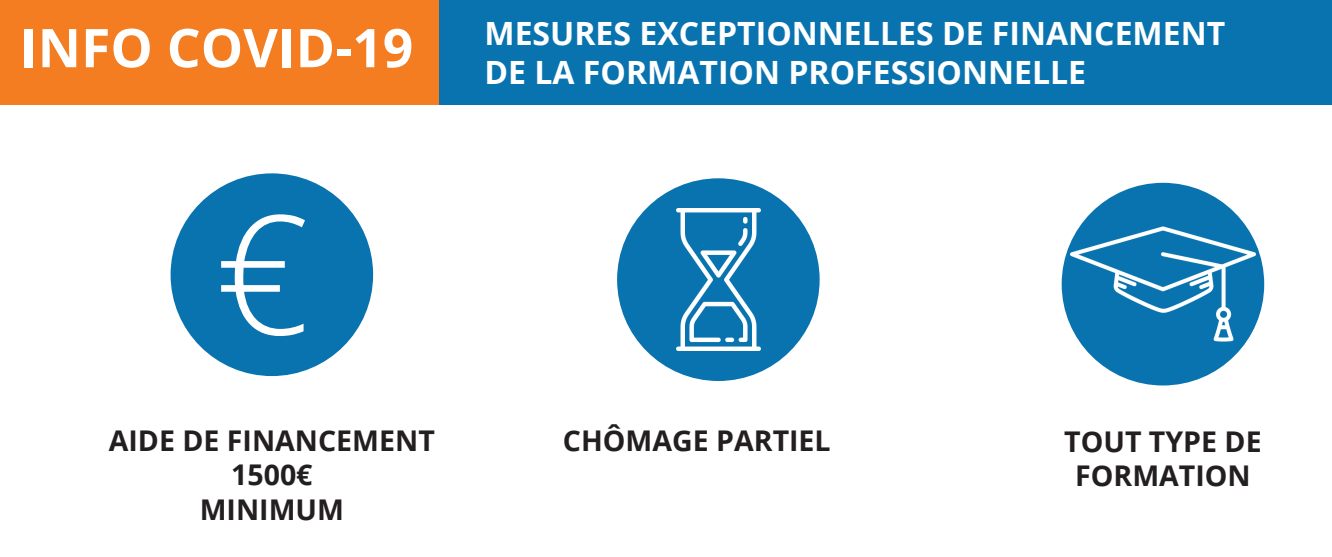
<style>
.page{position:relative;width:1332px;height:557px;background:#fff}
.page>*{position:absolute;margin:0;border:0;box-sizing:border-box;transform-origin:0 0}
.t1{font:300 165.25px "Open Sans";color:#fff}
.t2{font:700 53.25px "Open Sans";color:#fff}
.t3{font:700 32px/38.5px "Open Sans";color:#fff}
.t4{font:700 28.5px/34.2px "Open Sans";color:#231f20;text-align:center}
</style>
<div class="page">
<div style="left:439px;top:0;width:892px;height:104px;background:#0873ae"></div>
<div style="left:170px;top:173px;width:203px;height:203px;background:#0873ae;border-radius:50%"></div>
<div style="left:617px;top:178px;width:202px;height:202px;background:#0873ae;border-radius:50%"></div>
<div style="left:1061px;top:183px;width:202px;height:202px;background:#0873ae;border-radius:50%"></div>
<img style="left:676px;top:209px;width:85px;height:141px">
<img style="left:1070px;top:191px;width:185px;height:185px">
<div style="left:0;top:0;width:439px;height:105px;background:#f47c21"></div>
<h2 class="t2" style="left:20px;top:10px;width:394px">INFO COVID-19</h2>
<h1 class="t1" style="left:215px;top:161px;width:96px">€</h1>
<p class="t3" style="left:484px;top:13px;width:742px">MESURES EXCEPTIONNELLES DE FINANCEMENT<br>DE LA FORMATION PROFESSIONNELLE</p>
<p class="t4" style="left:109px;top:422px;width:327px">AIDE DE FINANCEMENT<br>1500€<br>MINIMUM</p>
<p class="t4" style="left:563px;top:423px;width:269px">CHÔMAGE PARTIEL</p>
<p class="t4" style="left:1064px;top:423px;width:199px">TOUT TYPE DE<br>FORMATION</p>
</div>
